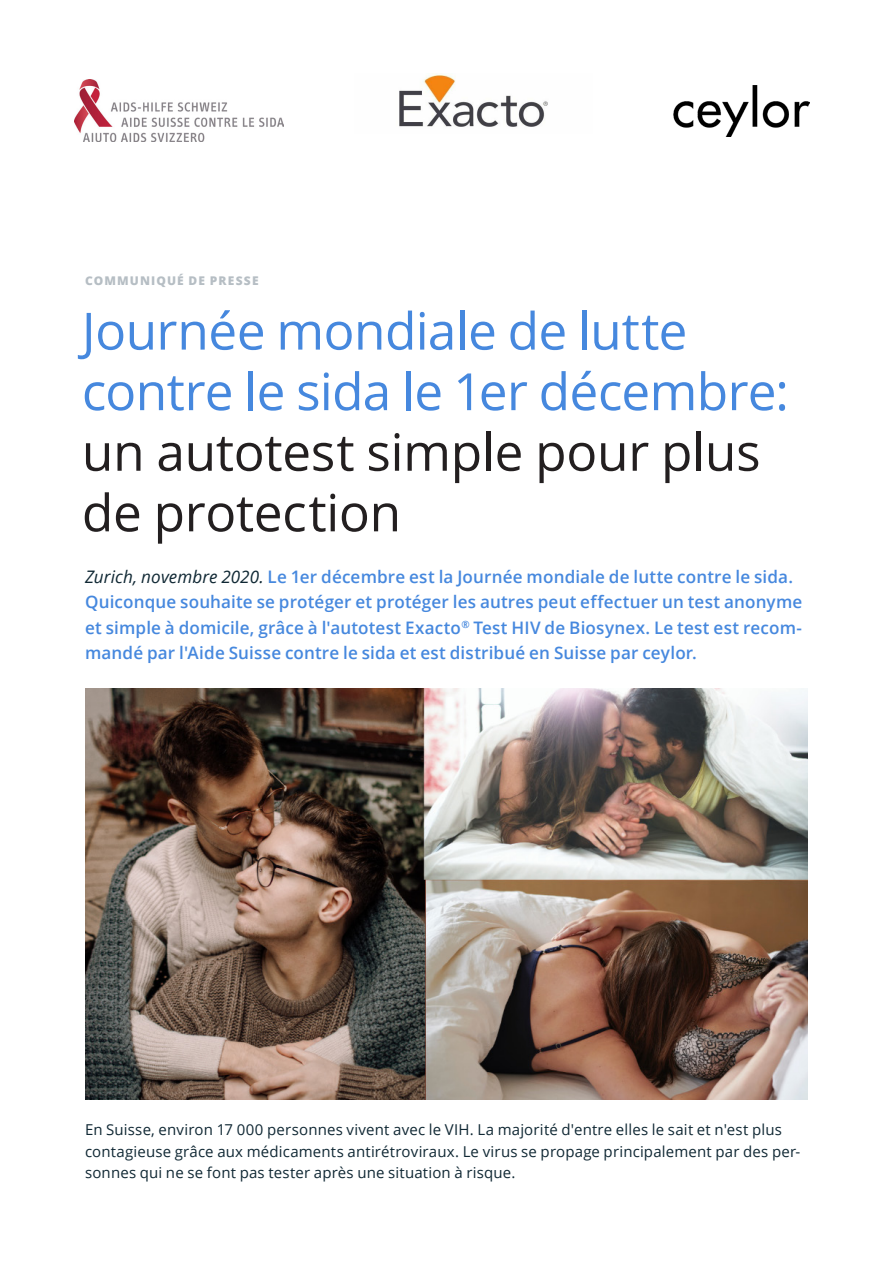
<style>
.page{position:relative;width:893px;height:1263px;background:#fff}
.page>*{position:absolute;margin:0;border:0;box-sizing:border-box;transform-origin:0 0}
.t1{font:51.45px/60.6px "Open Sans";letter-spacing:-.01em;color:#4688de}
.t2{font:51.45px/60.6px "Open Sans";letter-spacing:-.005em;color:#231f20}
.t3{font:600 17.25px/25.5px "Open Sans";letter-spacing:.01em;color:#4688de}
.t4{font:15px/21.3px "Open Sans";letter-spacing:.01em;color:#102834}
.t5{font:800 12px "Open Sans";letter-spacing:.095em;color:#b6bec4}
.s1{font-weight:400;font-style:italic;color:#102834}
</style>
<div class="page">
<img style="left:673px;top:85px;width:136px;height:51px">
<img style="left:399px;top:75px;width:149px;height:52px">
<img style="left:74px;top:80px;width:209px;height:61px">
<img style="left:85px;top:689px;width:723px;height:410px">
<p class="t5" style="left:85px;top:271px;width:175px">COMMUNIQUÉ DE PRESSE</p>
<h1 class="t1" style="left:82px;top:299px;width:708px">Journée mondiale de lutte contre le sida le 1er décembre:</h1>
<h1 class="t2" style="left:82px;top:420px;width:680px">un autotest simple pour plus de protection</h1>
<p class="t3" style="left:85px;top:564px;width:719px"><span class="s1">Zurich, novembre 2020.</span> Le 1er décembre est la Journée mondiale de lutte contre le sida.<br>Quiconque souhaite se protéger et protéger les autres peut effectuer un test anonyme et simple à domicile, grâce à l'autotest Exacto<sup>®</sup> Test HIV de Biosynex. Le test est recom&shy;mandé par l'Aide Suisse contre le sida et est distribué en Suisse par ceylor.</p>
<p class="t4" style="left:85px;top:1119px;width:717px">En Suisse, environ 17 000 personnes vivent avec le VIH. La majorité d'entre elles le sait et n'est plus contagieuse grâce aux médicaments antirétroviraux. Le virus se propage principalement par des per&shy;sonnes qui ne se font pas tester après une situation à risque.</p>
</div>
